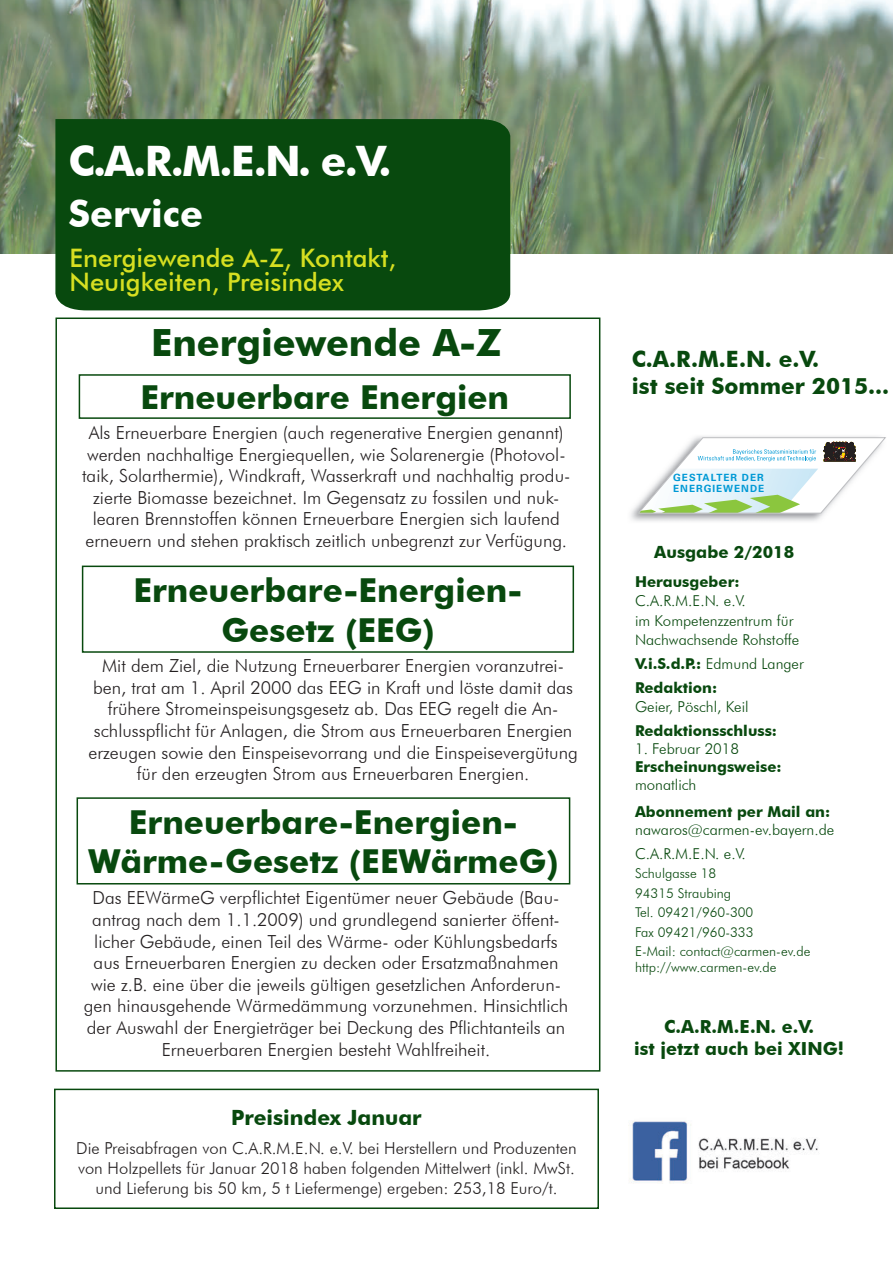
<style>
.page{position:relative;width:893px;height:1263px;background:#fff}
.page>*{position:absolute;margin:0;border:0;box-sizing:border-box;transform-origin:0 0}
.t1{font:700 42px "Futura BT";color:#fff}
.t2{font:700 37.5px "Futura BT";color:#08490e}
.t3{font:700 37.5px "Futura BT";color:#fff}
.t4{font:700 33px/39.6px "Futura BT";color:#08490e;text-align:center}
.t5{font:500 25.5px/24px "Futura BT";color:#d6df21}
.t6{font:700 22.5px/27px "Futura BT";color:#08490e}
.t7{font:700 21px "Futura BT";color:#08490e}
.t8{font:300 18px/21.6px "Futura BT";color:#231f20;text-align:center}
.t9{font:700 18px/21.6px "Futura BT";color:#08490e;text-align:center}
.t10{font:700 16.8px "Futura BT";color:#08490e}
.t11{font:300 16.5px/19.8px "Futura BT";color:#231f20;text-align:center}
.t12{font:300 15px/19.5px "Futura BT";color:#08490e}
.t13{font:700 15px/23.9px "Futura BT";color:#08490e}
.t14{font:300 13.5px/19.5px "Futura BT";color:#08490e}
.t15{font:700 9.9px/10.8px "Univers LT Std";letter-spacing:.1em;color:#0099d5}
.s1{font-weight:300}
</style>
<div class="page">
<img style="left:0;top:0;width:893px;height:253px">
<div style="left:54px;top:1089px;width:545px;height:120px;background:#fff;border:2px solid #08490e"></div>
<div style="left:55px;top:119px;width:455px;height:191px;background:#08490e"></div>
<img style="left:628px;top:1121px;width:190px;height:63px">
<img style="left:631px;top:436px;width:255px;height:85px">
<svg style="left:638px;top:437px;width:247px;height:76px"></svg>
<div style="left:55px;top:317px;width:545px;height:754px;background:#fff;border:2px solid #08490e"></div>
<div style="left:79px;top:374px;width:492px;height:45px;border:2px solid #08490e"></div>
<div style="left:77px;top:797px;width:493px;height:87px;border:2px solid #08490e"></div>
<div style="left:82px;top:566px;width:492px;height:87px;border:2px solid #08490e"></div>
<h1 class="t1" style="left:69px;top:135px;width:324px">C.A.R.M.E.N. e.V.</h1>
<h2 class="t3" style="left:69px;top:191px;width:136px">Service</h2>
<h3 class="t5" style="left:70px;top:246px;width:328px">Energiewende A-Z, Kontakt,<br>Neuigkeiten, Preisindex</h3>
<h2 class="t2" style="left:151px;top:320px;width:352px">Energiewende A-Z</h2>
<h3 class="t4" style="left:140px;top:377px;width:370px">Erneuerbare Energien</h3>
<p class="t8" style="left:82px;top:422px;width:490px">Als Erneuerbare Energien (auch regenerative Energien genannt) werden nachhaltige Energiequellen, wie Solarenergie (Photovol&shy;taik, Solarthermie), Windkraft, Wasserkraft und nachhaltig produ&shy;zierte Biomasse bezeichnet. Im Gegensatz zu fossilen und nuk&shy;learen Brennstoffen können Erneuerbare Energien sich laufend erneuern und stehen praktisch zeitlich unbegrenzt zur Verfügung.</p>
<h3 class="t4" style="left:133px;top:570px;width:391px">Erneuerbare-Energien-<br>Gesetz (EEG)</h3>
<p class="t8" style="left:88px;top:655px;width:491px">Mit dem Ziel, die Nutzung Erneuerbarer Energien voranzutrei&shy;ben, trat am 1. April 2000 das EEG in Kraft und löste damit das frühere Stromeinspeisungsgesetz ab. Das EEG regelt die An&shy;schlusspflicht für Anlagen, die Strom aus Erneuerbaren Energien erzeugen sowie den Einspeisevorrang und die Einspeisevergütung für den erzeugten Strom aus Erneuerbaren Energien.</p>
<h3 class="t4" style="left:88px;top:802px;width:472px">Erneuerbare-Energien-<br>Wärme-Gesetz (EEWärmeG)</h3>
<p class="t8" style="left:84px;top:887px;width:486px">Das EEWärmeG verpflichtet Eigentümer neuer Gebäude (Bau&shy;antrag nach dem 1.1.2009) und grundlegend sanierter öffent&shy;licher Gebäude, einen Teil des Wärme- oder Kühlungsbedarfs aus Erneuerbaren Energien zu decken oder Ersatzmaßnahmen wie z.B. eine über die jeweils gültigen gesetzlichen Anforderun&shy;gen hinausgehende Wärmedämmung vorzunehmen. Hinsichtlich der Auswahl der Energieträger bei Deckung des Pflichtanteils an Erneuerbaren Energien besteht Wahlfreiheit.</p>
<p class="t7" style="left:231px;top:1105px;width:192px">Preisindex Januar</p>
<p class="t11" style="left:76px;top:1138px;width:502px">Die Preisabfragen von C.A.R.M.E.N. e.V. bei Herstellern und Produzenten von Holzpellets für Januar 2018 haben folgenden Mittelwert (inkl. MwSt. und Lieferung bis 50 km, 5 t Liefermenge) ergeben: 253,18 Euro/t.</p>
<p class="t6" style="left:632px;top:346px;width:259px">C.A.R.M.E.N. e.V.<br>ist seit Sommer 2015...</p>
<p class="t15" style="left:673px;top:472px;width:93px">GESTALTER DER<br>ENERGIEWENDE</p>
<p class="t10" style="left:654px;top:541px;width:141px">Ausgabe 2/2018</p>
<p class="t13" style="left:635px;top:569px;width:106px">Herausgeber:</p>
<p class="t12" style="left:635px;top:591px;width:166px">C.A.R.M.E.N. e.V.<br>im Kompetenzzentrum für<br>Nachwachsende Rohstoffe</p>
<p class="t13" style="left:635px;top:651px;width:170px">V.i.S.d.P.: <span class="s1">Edmund Langer<br></span>Redaktion:</p>
<p class="t12" style="left:635px;top:697px;width:115px">Geier, Pöschl, Keil</p>
<p class="t13" style="left:635px;top:718px;width:144px">Redaktionsschluss:</p>
<p class="t12" style="left:635px;top:739px;width:106px">1. Februar 2018</p>
<p class="t13" style="left:635px;top:754px;width:148px">Erscheinungsweise:</p>
<p class="t12" style="left:635px;top:775px;width:63px">monatlich</p>
<p class="t13" style="left:635px;top:799px;width:197px">Abonnement per Mail an:</p>
<p class="t12" style="left:635px;top:817px;width:201px;line-height:23.9px">nawaros@carmen-ev.bayern.de<br>C.A.R.M.E.N. e.V.</p>
<p class="t14" style="left:635px;top:863px;width:177px">Schulgasse 18<br>94315 Straubing<br>Tel. 09421/960-300<br>Fax 09421/960-333<br>E-Mail: contact@carmen-ev.de</p>
<p class="t14" style="left:635px;top:958px;width:143px">http://www.carmen-ev.de</p>
<p class="t9" style="left:634px;top:1016px;width:211px">C.A.R.M.E.N. e.V.<br>ist jetzt auch bei XING!</p>
</div>
